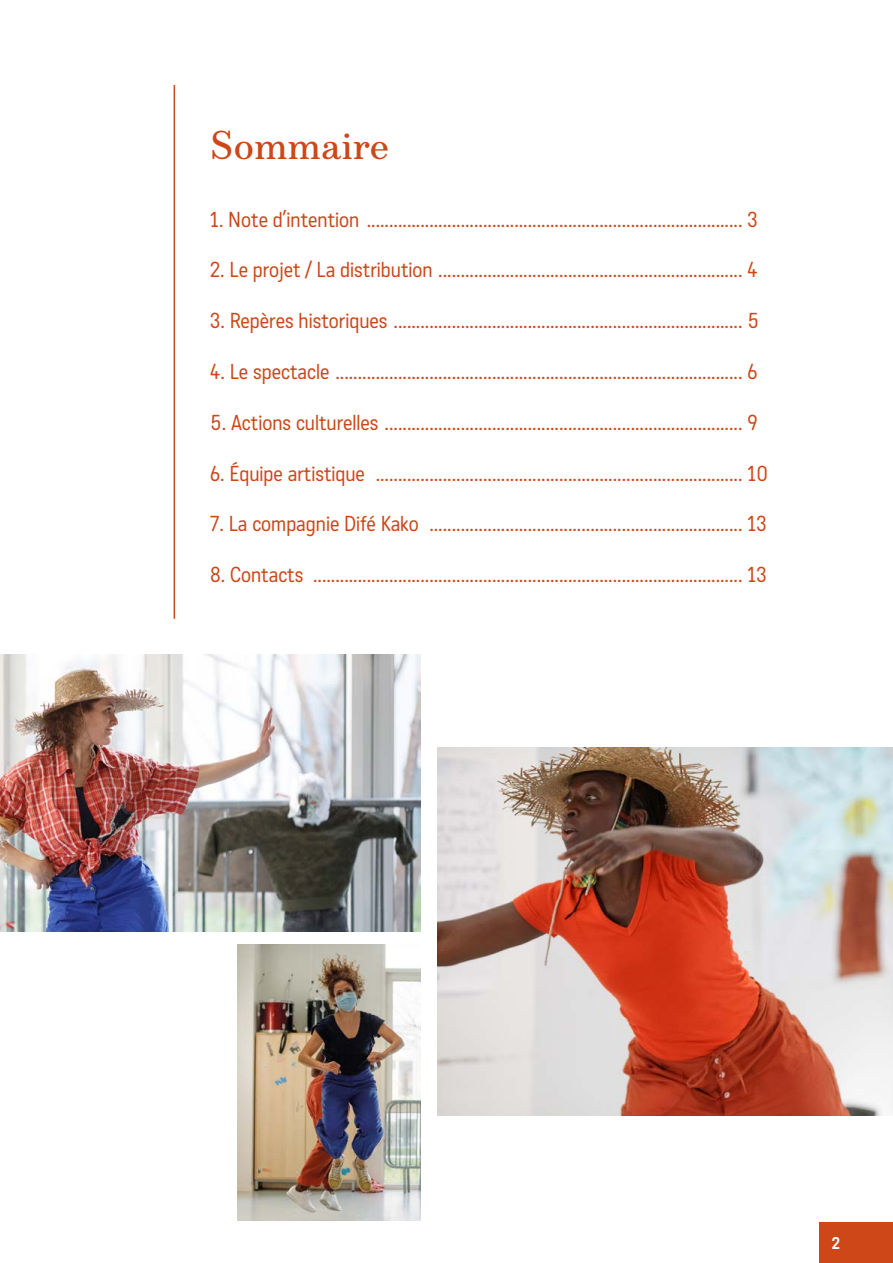
<style>
.page{position:relative;width:893px;height:1263px;background:#fff}
.page>*{position:absolute;margin:0;border:0;box-sizing:border-box;transform-origin:0 0}
.t1{font:40.5px "Marcia";color:#cd4719}
.t2{font:21px "Katarine";color:#cd4719}
.t3{font:600 16.5px "Katarine";color:#fff}
</style>
<div class="page">
<div style="left:819px;top:1223px;width:74px;height:40px;background:#cd4719"></div>
<img style="left:0;top:655px;width:421px;height:276px">
<img style="left:438px;top:747px;width:455px;height:368px">
<img style="left:238px;top:944px;width:183px;height:276px">
<hr style="left:174px;top:85px;width:1px;height:534px;background:#cd4719">
<h1 class="t1" style="left:210px;top:119px;width:181px">Sommaire</h1>
<p class="t2" style="left:210px;top:207px;width:549px">1. Note d’intention .................................................................................... 3</p>
<p class="t2" style="left:210px;top:258px;width:549px">2. Le projet / La distribution .................................................................... 4</p>
<p class="t2" style="left:210px;top:309px;width:550px">3. Repères historiques .............................................................................. 5</p>
<p class="t2" style="left:210px;top:360px;width:549px">4. Le spectacle ........................................................................................... 6</p>
<p class="t2" style="left:210px;top:410px;width:549px">5. Actions culturelles ................................................................................ 9</p>
<p class="t2" style="left:210px;top:461px;width:559px">6. Équipe artistique .................................................................................. 10</p>
<p class="t2" style="left:210px;top:512px;width:558px">7. La compagnie Difé Kako ...................................................................... 13</p>
<p class="t2" style="left:210px;top:563px;width:558px">8. Contacts ................................................................................................ 13</p>
<p class="t3" style="left:832px;top:1233px;width:10px">2</p>
</div>
